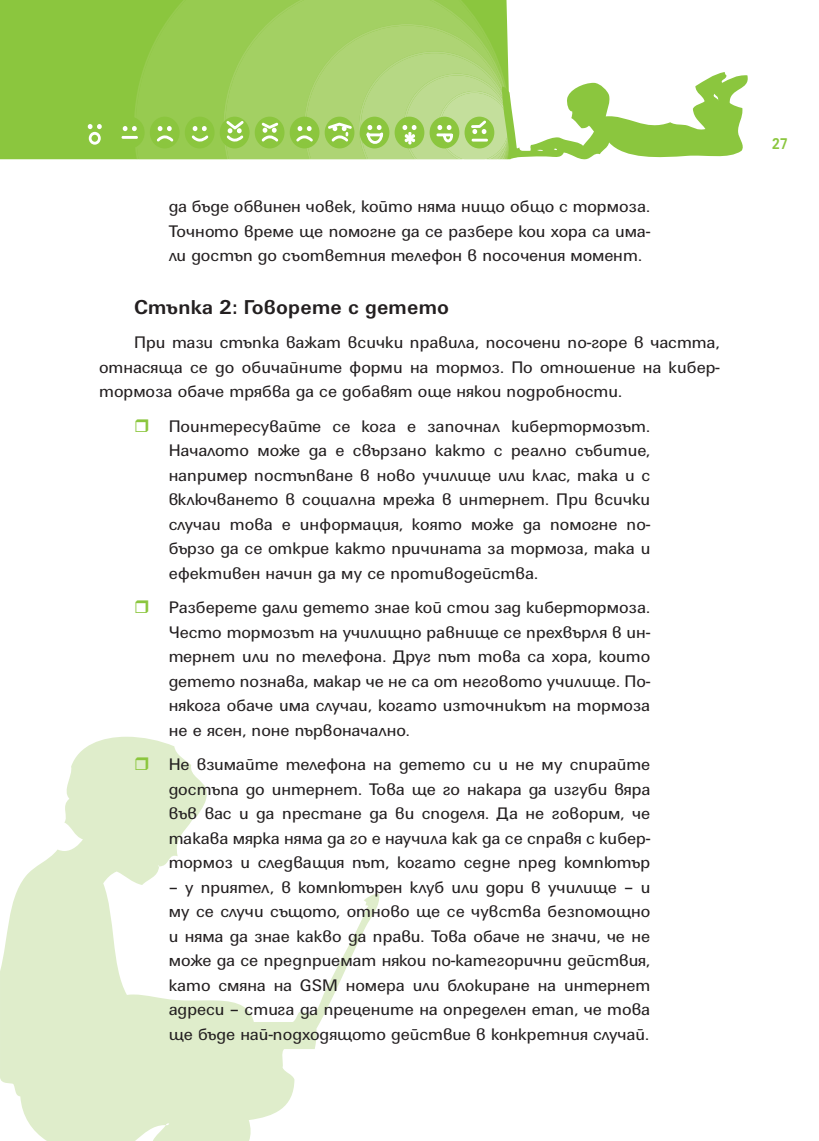
<style>
.page{position:relative;width:819px;height:1141px;background:#fff}
.page>*{position:absolute;margin:0;border:0;box-sizing:border-box;transform-origin:0 0}
.t1{font:700 21px "Universum Bg";letter-spacing:.01em;color:#231f20}
.t2{font:17.5px/24.5px "Universum Bg";color:#231f20;text-align:justify}
.t3{font:700 condensed 17.5px "Universum Bg";color:#8bc63e}
</style>
<div class="page">
<div style="left:0;top:0;width:134px;height:159px;background:#8bc63e"></div>
<svg style="left:134px;top:0;width:374px;height:159px;background:#95ca4d"></svg>
<svg style="left:223px;top:0;width:283px;height:159px;background:#9ccd58"></svg>
<div style="left:115px;top:117px;width:30px;height:31px;background:#8bc63e;border-radius:50%"></div>
<svg style="left:123px;top:126px;width:14px;height:5px"></svg>
<hr style="left:123px;top:136px;width:14px;height:3px;background:#fff">
<div style="left:150px;top:117px;width:29px;height:31px;background:#8bc63e;border-radius:50%"></div>
<svg style="left:157px;top:126px;width:19px;height:18px"></svg>
<div style="left:185px;top:117px;width:29px;height:31px;background:#8bc63e;border-radius:50%"></div>
<svg style="left:191px;top:126px;width:18px;height:15px"></svg>
<div style="left:220px;top:117px;width:29px;height:31px;background:#8bc63e;border-radius:50%"></div>
<svg style="left:224px;top:24px;width:524px;height:136px"></svg>
<div style="left:80px;top:117px;width:30px;height:31px;background:#8bc63e;border-radius:50%"></div>
<svg style="left:88px;top:124px;width:14px;height:5px"></svg>
<div style="left:89px;top:132px;width:12px;height:13px;border:3px solid #fff;border-radius:50%"></div>
<svg style="left:0;top:737px;width:380px;height:404px"></svg>
<svg style="left:135px;top:757px;width:13px;height:13px"></svg>
<p class="t2" style="left:169px;top:194px;width:483px">да бъде обвинен човек, който няма нищо общо с тормоза.<br>Точното време ще помогне да се разбере кои хора са има&shy;ли достъп до съответния телефон в посочения момент.</p>
<p class="t1" style="left:134px;top:296px;width:316px">Стъпка 2: Говорете с детето</p>
<p class="t2" style="left:99px;top:331px;width:622px;text-indent:35px">При тази стъпка важат всички правила, посочени по-горе в частта, отнасяща се до обичайните форми на тормоз. По отношение на кибер&shy;тормоза обаче трябва да се добавят още някои подробности.</p>
<p class="t2" style="left:169px;top:414px;width:483px">Поинтересувайте се кога е започнал кибертормозът.<br>Началото може да е свързано както с реално събитие, например постъпване в ново училище или клас, така и с включването в социална мрежа в интернет. При всички случаи това е информация, която може да помогне по&shy;бързо да се открие както причината за тормоза, така и ефективен начин да му се противодейства.</p>
<p class="t2" style="left:169px;top:595px;width:483px">Разберете дали детето знае кой стои зад кибертормоза.<br>Често тормозът на училищно равнище се прехвърля в ин&shy;тернет или по телефона. Друг път това са хора, които детето познава, макар че не са от неговото училище. По&shy;някога обаче има случаи, когато източникът на тормоза не е ясен, поне първоначално.</p>
<p class="t2" style="left:169px;top:752px;width:483px">Не взимайте телефона на детето си и не му спирайте достъпа до интернет. Това ще го накара да изгуби вяра във вас и да престане да ви споделя. Да не говорим, че такава мярка няма да го е научила как да се справя с кибер&shy;тормоз и следващия път, когато седне пред компютър</p>
<p class="t2" style="left:169px;top:875px;width:483px">– у приятел, в компютърен клуб или дори в училище – и му се случи същото, отново ще се чувства безпомощно и няма да знае какво да прави. Това обаче не значи, че не може да се предприемат някои по-категорични действия, като смяна на GSM номера или блокиране на интернет адреси – стига да прецените на определен етап, че това ще бъде най-подходящото действие в конкретния случай.</p>
<p class="t3" style="left:772px;top:134px;width:17px">27</p>
</div>
